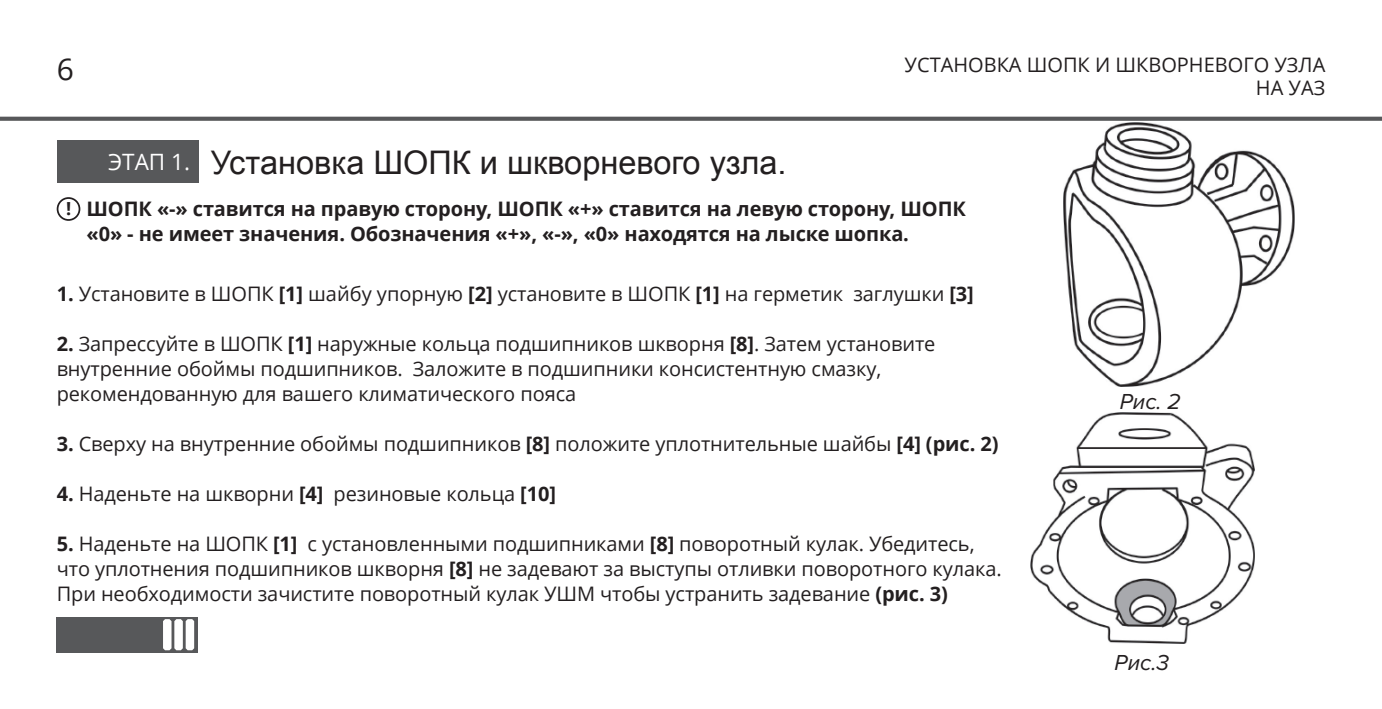
<style>
.page{position:relative;width:1382px;height:709px;background:#fff}
.page>*{position:absolute;margin:0;border:0;box-sizing:border-box;transform-origin:0 0}
.t1{font:32.5px "Arial";color:#231f20}
.t2{font:30px "Open Sans";color:#231f20}
.t3{font:italic 22.5px "Proxima Nova";color:#231f20}
.t4{font:20px/25px "Open Sans";letter-spacing:-.005em;color:#231f20}
.t5{font:700 20px/25px "Open Sans";letter-spacing:-.005em;color:#231f20}
.t6{font:700 18px "Open Sans";color:#231f20}
.s1{font-family:"Open Sans";font-size:22.5px;color:#fff}
.s2{font-weight:700}
</style>
<div class="page">
<svg style="left:0;top:117px;width:1378px;height:4px;background:#5e5f61"></svg>
<div style="left:56px;top:617px;width:142px;height:35px;background:#57585a"></div>
<svg style="left:163px;top:619px;width:31px;height:31px"></svg>
<div style="left:57px;top:140px;width:141px;height:42px;background:#57585a"></div>
<svg style="left:1378px;top:116px;width:4px;height:5px"></svg>
<img style="left:1030px;top:412px;width:224px;height:231px">
<img style="left:1063px;top:122px;width:232px;height:264px">
<div style="left:57px;top:197px;width:23px;height:24px;border:2px solid #231f20;border-radius:50%"></div>
<h2 class="t2" style="left:57px;top:48px;width:19px">6</h2>
<p class="t4" style="left:905px;top:52px;width:227px">УСТАНОВКА ШОПК и шкво</p>
<p class="t4" style="left:1177px;top:53px;width:148px;line-height:22.5px;text-align:right">рн евого узла на УАЗ</p>
<p class="t6" style="left:66px;top:196px;width:7px">!</p>
<h1 class="t1" style="left:108px;top:142px;width:680px"><span class="s1">ЭТАП 1.</span> Установка ШОПК и шкворневого узла.</h1>
<p class="t5" style="left:86px;top:196px;width:881px">ШОПК «-» ставится на правую сторону, ШОПК «+» ставится на левую сторону, ШОПК «0» - не имеет значения. Обозначения «+», «-», «0» находятся на лыске шопка.</p>
<p class="t4" style="left:57px;top:281px;width:171px"><span class="s2">1.</span> Установите в шопк</p>
<p class="t4" style="left:279px;top:281px;width:697px"><span class="s2">[1]</span> шайбу упорную <span class="s2">[2]</span> установите в ШОПК <span class="s2">[1]</span> на герметик заглушки <span class="s2">[3]</span></p>
<p class="t4" style="left:57px;top:331px;width:180px"><span class="s2">2.</span> Запрессуйте в шопк</p>
<p class="t4" style="left:57px;top:331px;width:880px;text-indent:231px"><span class="s2">[1]</span> наружные кольца подшипников шкворня <span class="s2">[8]</span>. Затем установите внутренние обоймы подшипников. Заложите в подшипники консистентную смазку, рекомендованную для вашего климатического пояса</p>
<p class="t4" style="left:57px;top:431px;width:943px"><span class="s2">3.</span> Сверху на внутренние обоймы подшипников <span class="s2">[8]</span> положите уплотнительные шайбы <span class="s2">[4] (рис. 2)</span></p>
<p class="t4" style="left:57px;top:481px;width:501px"><span class="s2">4.</span> Наденьте на шкворни <span class="s2">[4]</span> резиновые кольца <span class="s2">[10]</span></p>
<p class="t4" style="left:57px;top:531px;width:165px"><span class="s2">5.</span> Наденьте на шопк</p>
<p class="t4" style="left:57px;top:531px;width:947px;text-indent:216px"><span class="s2">[1]</span> с установленными подшипниками <span class="s2">[8]</span> поворотный кулак. Убедитесь, что уплотнения подшипников шкворня <span class="s2">[8]</span> не задевают за выступы отливки поворотного кулака.<br>При необходимости зачистите поворотный кулак УШМ чтобы устранить задевание <span class="s2">(рис. 3)</span></p>
<p class="t3" style="left:1120px;top:389px;width:62px">Рис. 2</p>
<p class="t3" style="left:1114px;top:650px;width:56px">Рис.3</p>
</div>
